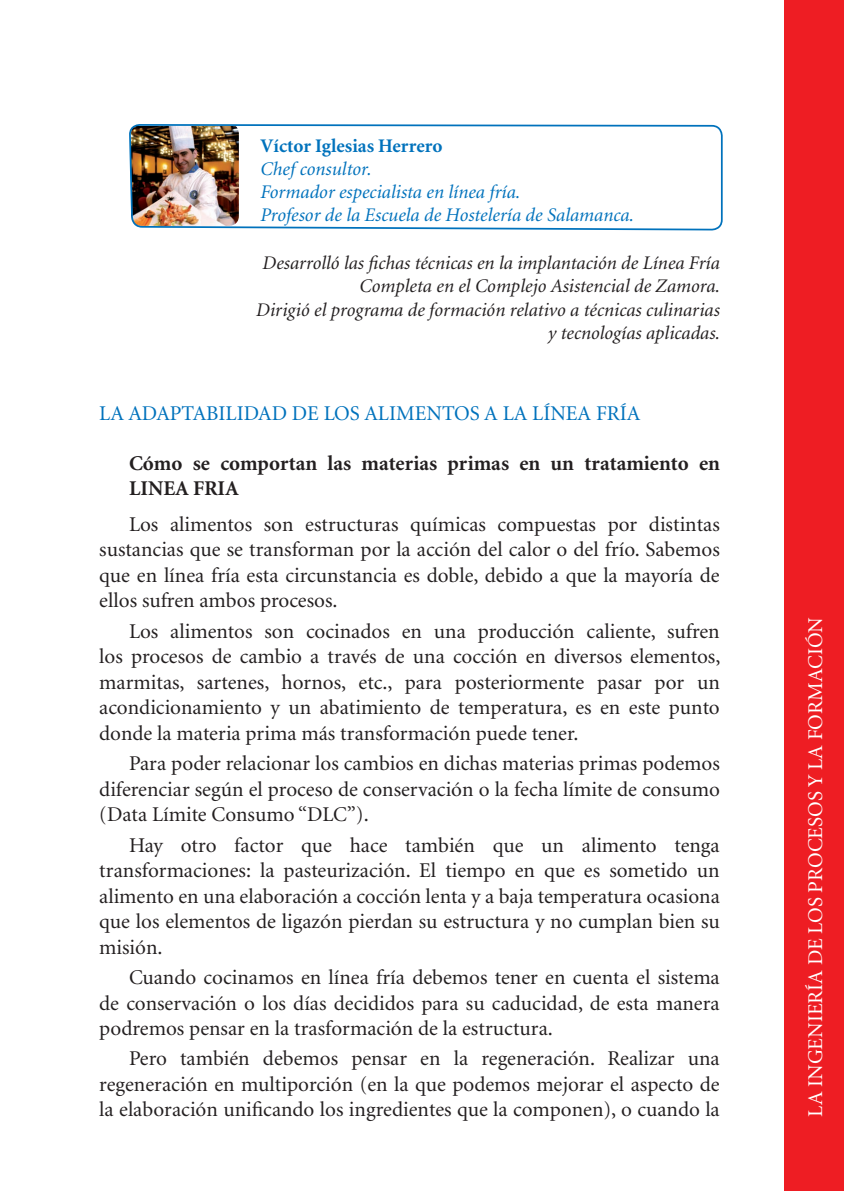
<style>
.page{position:relative;width:844px;height:1191px;background:#fff}
.page>*{position:absolute;margin:0;border:0;box-sizing:border-box;transform-origin:0 0}
.t1{font:21px/25.6px "Minion";color:#231f20;text-align:justify}
.t2{font:700 21px/25.6px "Minion";color:#231f20}
.t3{font:21px "Minion";letter-spacing:-.015em;color:#0072bc}
.t4{font:21px "Minion";color:#fff}
.t5{font:italic 19.25px/23.4px "Minion";color:#231f20;text-align:right}
.t6{font:italic 19.25px/22.9px "Minion";color:#0072bc}
.s1{font-weight:700;font-style:normal}
</style>
<div class="page">
<div style="left:784px;top:0;width:59px;height:1191px;background:#ee1d23"></div>
<svg style="left:129px;top:124px;width:594px;height:107px"></svg>
<p class="t6" style="left:260px;top:135px;width:375px"><span class="s1">Víctor Iglesias Herrero<br></span>Chef consultor.<br>Formador especialista en línea fría.<br>Profesor de la Escuela de Hostelería de Salamanca.</p>
<p class="t5" style="left:256px;top:252px;width:465px">Desarrolló las fichas técnicas en la implantación de Línea Fría Completa en el Complejo Asistencial de Zamora.<br>Dirigió el programa de formación relativo a técnicas culinarias y tecnologías aplicadas.</p>
<p class="t3" style="left:99px;top:402px;width:38px">La adap</p>
<p class="t3" style="left:181px;top:402px;width:21px">tabilidad</p>
<p class="t3" style="left:292px;top:402px;width:45px">de los</p>
<p class="t3" style="left:364px;top:402px;width:14px">alimen</p>
<p class="t3" style="left:442px;top:402px;width:103px">tos ala línea</p>
<p class="t3" style="left:596px;top:402px;width:12px">fría</p>
<p class="t2" style="left:129px;top:451px;width:592px">Cómo se comportan las materias primas en un tratamiento en<br>LINEA FRIA</p>
<p class="t1" style="left:99px;top:512px;width:622px;text-indent:30px">Los alimentos son estructuras químicas compuestas por distintas sustancias que se transforman por la acción del calor o del frío. Sabemos que en línea fría esta circunstancia es doble, debido a que la mayoría de ellos sufren ambos procesos.</p>
<p class="t1" style="left:99px;top:619px;width:622px;text-indent:30px">Los alimentos son cocinados en una producción caliente, sufren los procesos de cambio a través de una cocción en diversos elementos, marmitas, sartenes, hornos, etc., para posteriormente pasar por un acondicionamiento y un abatimiento de temperatura, es en este punto donde la materia prima más transformación puede tener.</p>
<p class="t1" style="left:99px;top:751px;width:622px;text-indent:30px">Para poder relacionar los cambios en dichas materias primas podemos diferenciar según el proceso de conservación o la fecha límite de consumo (Data Límite Consumo “DLC”).</p>
<p class="t1" style="left:99px;top:833px;width:622px;text-indent:30px">Hay otro factor que hace también que un alimento tenga transformaciones: la pasteurización. El tiempo en que es sometido un alimento en una elaboración a cocción lenta y a baja temperatura ocasiona que los elementos de ligazón pierdan su estructura y no cumplan bien su misión.</p>
<p class="t1" style="left:99px;top:965px;width:622px;text-indent:30px">Cuando cocinamos en línea fría debemos tener en cuenta el sistema de conservación o los días decididos para su caducidad, de esta manera podremos pensar en la trasformación de la estructura.</p>
<p class="t1" style="left:99px;top:1046px;width:622px;text-indent:30px">Pero también debemos pensar en la regeneración. Realizar una regeneración en multiporción (en la que podemos mejorar el aspecto de la elaboración unificando los ingredientes que la componen), o cuando la</p>
<p class="t4" style="left:804px;top:1116px;width:501px;rotate:-90deg">LA INGENIERÍA DE LOS PROCESOS Y LA FORMACIÓN</p>
</div>
